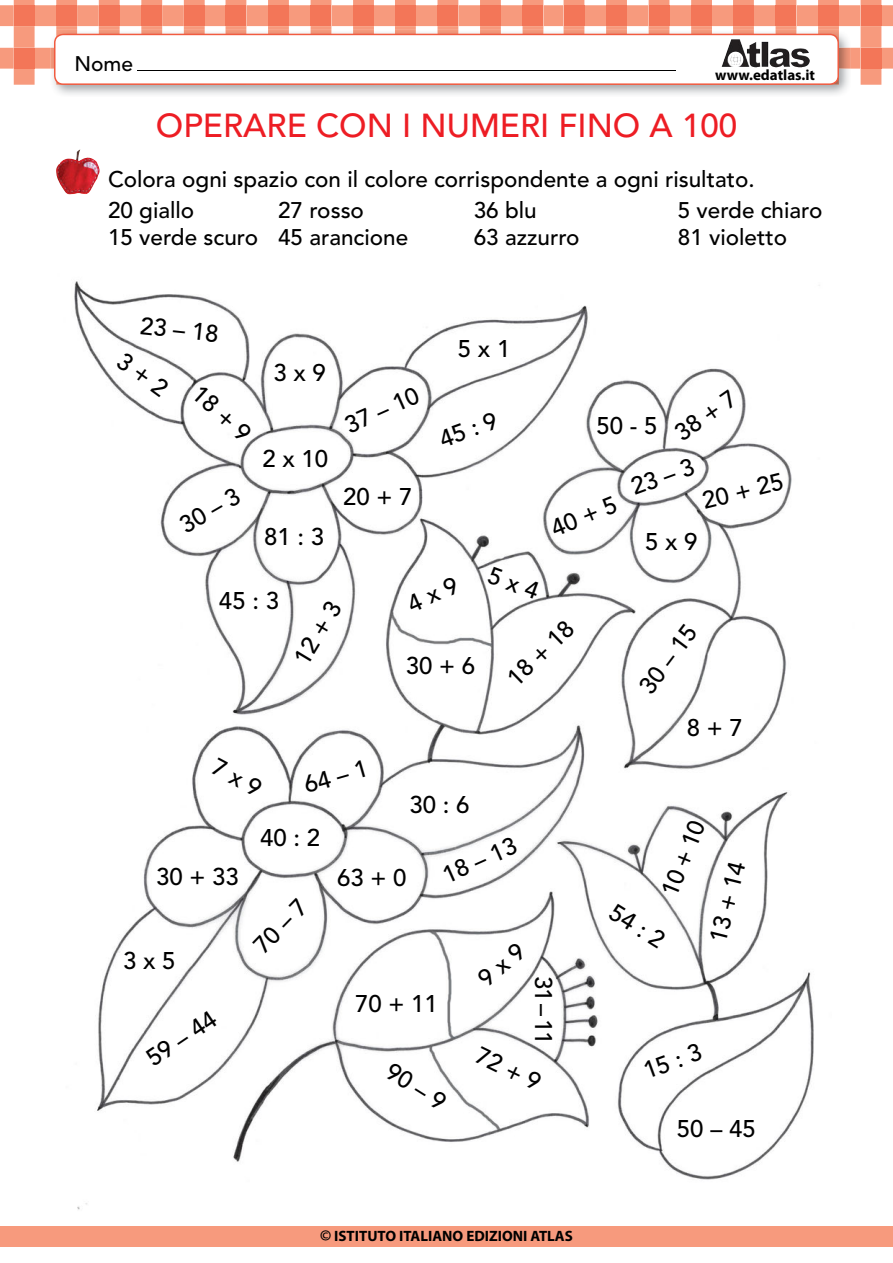
<style>
.page{position:relative;width:893px;height:1263px;background:#fff}
.page>*{position:absolute;margin:0;border:0;box-sizing:border-box;transform-origin:0 0}
.t1{font:500 33px "Avenir";color:#ed1d24}
.t2{font:500 24px "Avenir";color:#000}
.t3{font:500 22.5px/31.2px "Avenir";color:#000}
.t4{font:500 21px "Avenir";color:#000}
.t5{font:700 15px "Myriad Pro";color:#000}
.s1{font-size:16.5px}
</style>
<div class="page">
<div style="left:0;top:1226px;width:893px;height:21px;background:#f79a7d"></div>
<svg style="left:0;top:0;width:893px;height:85px"></svg>
<img style="left:722px;top:39px;width:21px;height:28px">
<hr style="left:137px;top:70px;width:538px;height:1px;background:#000">
<img style="left:56px;top:149px;width:44px;height:46px">
<img style="left:74px;top:281px;width:746px;height:929px">
<svg style="left:487px;top:566px;width:54px;height:34px"></svg>
<svg style="left:406px;top:576px;width:53px;height:36px"></svg>
<svg style="left:476px;top:941px;width:50px;height:46px"></svg>
<svg style="left:211px;top:758px;width:52px;height:38px"></svg>
<svg style="left:116px;top:351px;width:53px;height:46px"></svg>
<p class="t4" style="left:74px;top:51px;width:60px">Nome</p>
<p class="t5" style="left:715px;top:65px;width:101px">www.edatlas.it</p>
<h1 class="t1" style="left:156px;top:107px;width:583px">OPERARE CON I NUMERI FINO A 100</h1>
<p class="t3" style="left:108px;top:164px;width:648px">Colora ogni spazio con il colore corrispondente a ogni risultato.<br>20 giallo</p>
<p class="t3" style="left:278px;top:195px;width:87px">27 rosso</p>
<p class="t3" style="left:474px;top:195px;width:64px">36 blu</p>
<p class="t3" style="left:678px;top:195px;width:146px">5 verde chiaro</p>
<p class="t3" style="left:108px;top:222px;width:302px">15 verde scuro 45 arancione</p>
<p class="t3" style="left:474px;top:222px;width:107px">63 azzurro</p>
<p class="t3" style="left:678px;top:222px;width:111px">81 violetto</p>
<p class="t2" style="left:142px;top:312px;width:80px;rotate:6deg">23 – 18</p>
<p class="t2" style="left:205px;top:380px;width:71px;rotate:42deg">18 + 9</p>
<p class="t2" style="left:273px;top:359px;width:54px">3 x 9</p>
<p class="t2" style="left:341px;top:413px;width:80px;rotate:-24deg">37 – 10</p>
<p class="t2" style="left:458px;top:335px;width:54px">5 x 1</p>
<p class="t2" style="left:435px;top:427px;width:62px;rotate:-20deg">45 : 9</p>
<p class="t2" style="left:597px;top:412px;width:62px">50 - 5</p>
<p class="t2" style="left:669px;top:423px;width:71px;rotate:-35deg">38 + 7</p>
<p class="t2" style="left:262px;top:445px;width:67px">2 x 10</p>
<p class="t2" style="left:627px;top:474px;width:67px;rotate:-20deg">23 – 3</p>
<p class="t2" style="left:699px;top:487px;width:84px;rotate:-14deg">20 + 25</p>
<p class="t2" style="left:175px;top:514px;width:67px;rotate:-30deg">30 – 3</p>
<p class="t2" style="left:343px;top:483px;width:71px">20 + 7</p>
<p class="t2" style="left:547px;top:516px;width:71px;rotate:-22deg">40 + 5</p>
<p class="t2" style="left:264px;top:522px;width:62px">81 : 3</p>
<p class="t2" style="left:645px;top:528px;width:54px">5 x 9</p>
<p class="t2" style="left:219px;top:587px;width:62px">45 : 3</p>
<p class="t2" style="left:288px;top:655px;width:71px;rotate:-59deg">12 + 3</p>
<p class="t2" style="left:301px;top:772px;width:67px;rotate:-16deg">64 – 1</p>
<p class="t2" style="left:406px;top:652px;width:71px">30 + 6</p>
<p class="t2" style="left:501px;top:672px;width:84px;rotate:-44deg">18 + 18</p>
<p class="t2" style="left:409px;top:790px;width:62px">30 : 6</p>
<p class="t2" style="left:156px;top:863px;width:84px">30 + 33</p>
<p class="t2" style="left:123px;top:947px;width:54px">3 x 5</p>
<p class="t2" style="left:260px;top:824px;width:62px">40 : 2</p>
<p class="t2" style="left:248px;top:940px;width:67px;rotate:-46deg">70 – 7</p>
<p class="t2" style="left:141px;top:1049px;width:80px;rotate:-34deg">59 – 44</p>
<p class="t2" style="left:337px;top:863px;width:71px">63 + 0</p>
<p class="t2" style="left:438px;top:863px;width:80px;rotate:-24deg">18 – 13</p>
<p class="t2" style="left:355px;top:989px;width:84px">70 + 11</p>
<p class="t2" style="left:557px;top:976px;width:69px;rotate:90deg">31 – 11</p>
<p class="t2" style="left:396px;top:1057px;width:67px;rotate:32deg">90 – 9</p>
<p class="t2" style="left:483px;top:1041px;width:71px;rotate:26deg">72 + 9</p>
<p class="t2" style="left:633px;top:682px;width:80px;rotate:-53deg">30 – 15</p>
<p class="t2" style="left:687px;top:714px;width:58px">8 + 7</p>
<p class="t2" style="left:656px;top:890px;width:81px;rotate:-68deg">10 + 10</p>
<p class="t2" style="left:704px;top:939px;width:84px;rotate:-76deg">13 + 14</p>
<p class="t2" style="left:619px;top:898px;width:62px;rotate:32deg">54 : 2</p>
<p class="t2" style="left:639px;top:1058px;width:62px;rotate:-20deg">15 : 3</p>
<p class="t2" style="left:677px;top:1114px;width:80px">50 – 45</p>
<p class="t5" style="left:320px;top:1226px;width:254px"><span class="s1">©</span> ISTITUTO ITALIANO EDIZIONI ATLAS</p>
</div>
